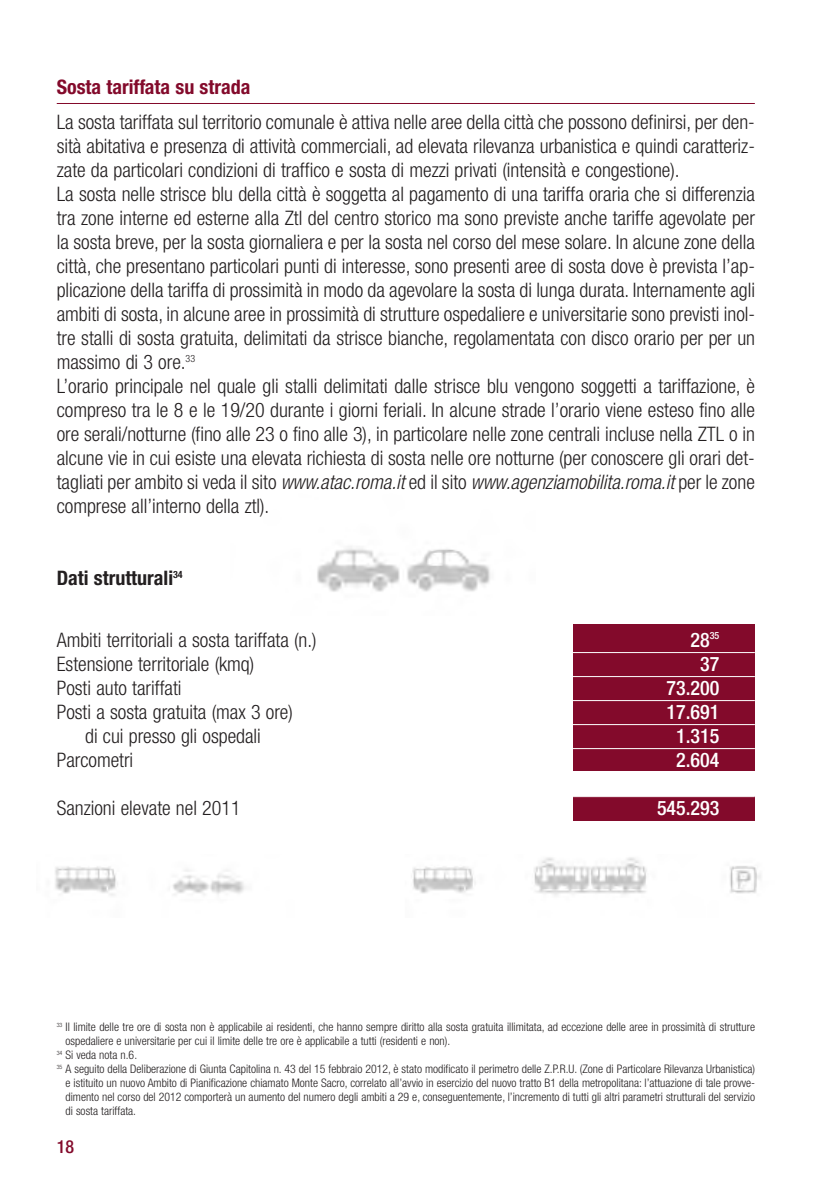
<style>
.page{position:relative;width:840px;height:1191px;background:#fff}
.page>*{position:absolute;margin:0;border:0;box-sizing:border-box;transform-origin:0 0}
.t1{font:300 condensed 20px/24px "Helvetica Neue";color:#231f20}
.t2{font:500 condensed 20px "Helvetica Neue";color:#fff}
.t3{font:700 condensed 20px "Helvetica Neue";color:#830a2b}
.t4{font:700 condensed 20px "Helvetica Neue";color:#231f20}
.t5{font:500 condensed 18px "Helvetica Neue";color:#830a2b}
.t6{font:300 condensed 11.8px "Helvetica Neue";color:#231f20}
.s1{font-style:italic}
</style>
<div class="page">
<div style="left:573px;top:624px;width:181px;height:196px;background:#830a2b"></div>
<img style="left:55px;top:857px;width:706px;height:39px">
<img style="left:317px;top:546px;width:174px;height:46px">
<hr style="left:57px;top:103px;width:697px;height:1px;background:#830a2b">
<hr style="left:57px;top:652px;width:697px;height:1px;background:#fff">
<hr style="left:79px;top:676px;width:675px;height:1px;background:#fff">
<hr style="left:108px;top:700px;width:646px;height:1px;background:#fff">
<hr style="left:108px;top:724px;width:646px;height:1px;background:#fff">
<hr style="left:85px;top:748px;width:669px;height:1px;background:#fff">
<hr style="left:57px;top:796px;width:697px;height:1px;background:#fff">
<div style="left:569px;top:771px;width:194px;height:25px;background:#fff"></div>
<p class="t3" style="left:57px;top:79px;width:195px">Sosta tariffata su strada</p>
<p class="t1" style="left:57px;top:112px;width:699px">La sosta tariffata sul territorio comunale è attiva nelle aree della città che possono definirsi, per den&shy;sità abitativa e presenza di attività commerciali, ad elevata rilevanza urbanistica e quindi caratteriz&shy;zate da particolari condizioni di traffico e sosta di mezzi privati (intensità e congestione).<br>La sosta nelle strisce blu della città è soggetta al pagamento di una tariffa oraria che si differenzia tra zone interne ed esterne alla Ztl del centro storico ma sono previste anche tariffe agevolate per la sosta breve, per la sosta giornaliera e per la sosta nel corso del mese solare. In alcune zone della città, che presentano particolari punti di interesse, sono presenti aree di sosta dove è prevista l’ap&shy;plicazione della tariffa di prossimità in modo da agevolare la sosta di lunga durata. Internamente agli ambiti di sosta, in alcune aree in prossimità di strutture ospedaliere e universitarie sono previsti inol&shy;tre stalli di sosta gratuita, delimitati da strisce bianche, regolamentata con disco orario per per un massimo di 3 ore.<sup>33<br></sup>L’orario principale nel quale gli stalli delimitati dalle strisce blu vengono soggetti a tariffazione, è compreso tra le 8 e le 19/20 durante i giorni feriali. In alcune strade l’orario viene esteso fino alle ore serali/notturne (fino alle 23 o fino alle 3), in particolare nelle zone centrali incluse nella ZTL o in alcune vie in cui esiste una elevata richiesta di sosta nelle ore notturne (per conoscere gli orari det&shy;tagliati per ambito si veda il sito <span class="s1">www.atac.roma.it</span> ed il sito <span class="s1">www.agenziamobilita.roma.it</span> per le zone comprese all’interno della ztl).</p>
<p class="t4" style="left:57px;top:571px;width:127px">Dati strutturali<sup>34</sup></p>
<p class="t1" style="left:57px;top:629px;width:261px">Ambiti territoriali a sosta tariffata (n.)</p>
<p class="t2" style="left:690px;top:632px;width:30px">28<sup>35</sup></p>
<p class="t1" style="left:57px;top:653px;width:199px">Estensione territoriale (kmq)</p>
<p class="t2" style="left:699px;top:656px;width:21px">37</p>
<p class="t1" style="left:57px;top:677px;width:126px">Posti auto tariffati</p>
<p class="t2" style="left:666px;top:680px;width:54px">73.200</p>
<p class="t1" style="left:57px;top:701px;width:237px">Posti a sosta gratuita (max 3 ore)</p>
<p class="t2" style="left:666px;top:704px;width:54px">17.691</p>
<p class="t1" style="left:85px;top:725px;width:177px">di cui presso gli ospedali</p>
<p class="t2" style="left:675px;top:728px;width:45px">1.315</p>
<p class="t1" style="left:57px;top:749px;width:78px">Parcometri</p>
<p class="t2" style="left:675px;top:752px;width:45px">2.604</p>
<p class="t1" style="left:57px;top:797px;width:185px">Sanzioni elevate nel 2011</p>
<p class="t2" style="left:656px;top:800px;width:64px">545.293</p>
<p class="t6" style="left:57px;top:1022px;width:699px"><sup>33</sup> Il limite delle tre ore di sosta non è applicabile ai residenti, che hanno sempre diritto alla sosta gratuita illimitata, ad eccezione delle aree in prossimità di strutture</p>
<p class="t6" style="left:65px;top:1036px;width:386px">ospedaliere e universitarie per cui il limite delle tre ore è applicabile a tutti (residenti e non).</p>
<p class="t6" style="left:57px;top:1050px;width:82px"><sup>34</sup> Si veda nota n.6.</p>
<p class="t6" style="left:57px;top:1064px;width:699px"><sup>35</sup> A seguito della Deliberazione di Giunta Capitolina n. 43 del 15 febbraio 2012, è stato modificato il perimetro delle Z.P.R.U. (Zone di Particolare Rilevanza Urbanistica)</p>
<p class="t6" style="left:65px;top:1078px;width:690px">e istituito un nuovo Ambito di Pianificazione chiamato Monte Sacro, correlato all’avvio in esercizio del nuovo tratto B1 della metropolitana: l’attuazione di tale provve-</p>
<p class="t6" style="left:65px;top:1092px;width:690px">dimento nel corso del 2012 comporterà un aumento del numero degli ambiti a 29 e, conseguentemente, l’incremento di tutti gli altri parametri strutturali del servizio</p>
<p class="t6" style="left:65px;top:1106px;width:72px">di sosta tariffata.</p>
<p class="t5" style="left:57px;top:1140px;width:19px">18</p>
</div>
